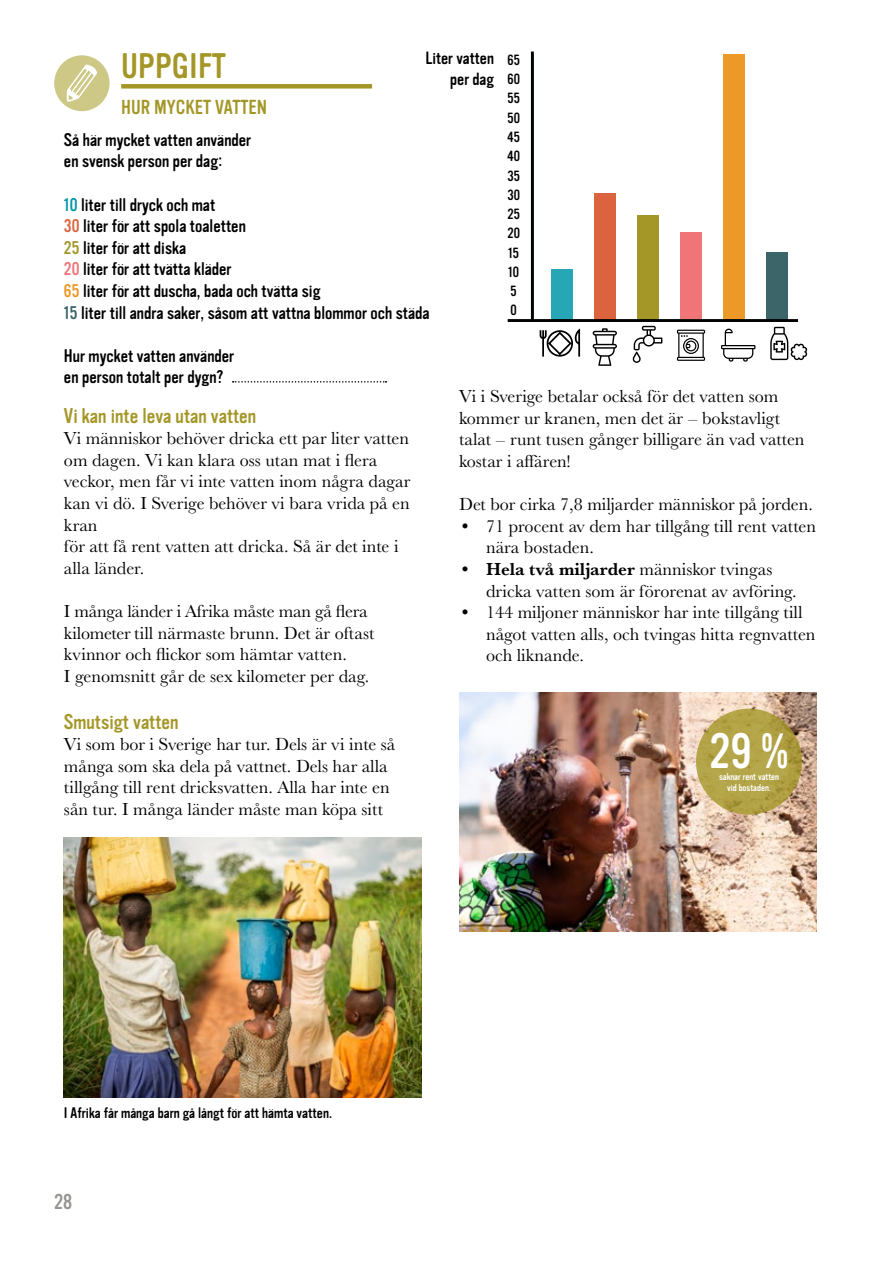
<style>
.page{position:relative;width:893px;height:1263px;background:#fff}
.page>*{position:absolute;margin:0;border:0;box-sizing:border-box;transform-origin:0 0}
.t1{font:48.6px "Vinyl OT";color:#fff}
.t2{font:34.8px "Vinyl OT";color:#a49728}
.t3{font:21px "Vinyl OT";color:#a49728}
.t4{font:21px "Vinyl OT";color:#959490}
.t5{font:19.95px "Vinyl OT";color:#a49728}
.t6{font:18px/21.6px "Baskerville URW";color:#000}
.t7{font:18px/21.6px "Vinyl OT";color:#000}
.t8{font:17.4px/20.9px "Vinyl OT";color:#000;text-align:right}
.t9{font:15px "Vinyl OT";color:#000}
.t10{font:14.55px/19.4px "Vinyl OT";color:#000}
.t11{font:9.75px/11.7px "Vinyl OT";color:#fff;text-align:center}
.s1{color:#0097a8}
.s2{color:#db643e}
.s3{color:#a49728}
.s4{color:#ef7577}
.s5{color:#ed9928}
.s6{color:#3b6569}
.s7{font-weight:700}
</style>
<div class="page">
<img style="left:459px;top:692px;width:357px;height:239px">
<img style="left:64px;top:837px;width:357px;height:260px">
<svg style="left:233px;top:381px;width:153px;height:2px"></svg>
<svg style="left:696px;top:709px;width:106px;height:106px;background:#b1a245"></svg>
<div style="left:551px;top:269px;width:21px;height:52px;background:#27a6b5"></div>
<div style="left:594px;top:193px;width:21px;height:127px;background:#db643e"></div>
<div style="left:637px;top:215px;width:21px;height:105px;background:#a49728"></div>
<div style="left:680px;top:233px;width:22px;height:86px;background:#ef7577"></div>
<div style="left:723px;top:55px;width:22px;height:266px;background:#ed9928"></div>
<div style="left:767px;top:252px;width:21px;height:69px;background:#3b6569"></div>
<hr style="left:531px;top:52px;width:3px;height:269px;background:#000">
<hr style="left:508px;top:319px;width:290px;height:3px;background:#000">
<svg style="left:539px;top:328px;width:42px;height:29px"></svg>
<svg style="left:593px;top:328px;width:24px;height:38px"></svg>
<svg style="left:632px;top:326px;width:30px;height:37px"></svg>
<svg style="left:721px;top:329px;width:34px;height:33px"></svg>
<svg style="left:677px;top:330px;width:28px;height:31px"></svg>
<svg style="left:770px;top:327px;width:37px;height:33px"></svg>
<div style="left:54px;top:55px;width:56px;height:56px;background:#cec886;border-radius:50%"></div>
<svg style="left:66px;top:64px;width:31px;height:38px"></svg>
<div style="left:121px;top:84px;width:251px;height:5px;background:#a49728"></div>
<p class="t8" style="left:425px;top:48px;width:70px">Liter vatten per dag</p>
<p class="t10" style="left:507px;top:50px;width:15px">65<br>60<br>55<br>50<br>45<br>40<br>35<br>30<br>25<br>20<br>15<br>10<br>5<br>0</p>
<h2 class="t2" style="left:121px;top:47px;width:106px">UPPGIFT</h2>
<p class="t5" style="left:121px;top:96px;width:147px">HUR MYCKET VATTEN</p>
<p class="t7" style="left:64px;top:129px;width:189px">Så här mycket vatten använder en svensk person per dag:</p>
<p class="t7" style="left:64px;top:194px;width:367px"><span class="s1">10</span> liter till dryck och mat<br><span class="s2">30</span> liter för att spola toaletten<br><span class="s3">25</span> liter för att diska<br><span class="s4">20</span> liter för att tvätta kläder<br><span class="s5">65</span> liter för att duscha, bada och tvätta sig<br><span class="s6">15</span> liter till andra saker, såsom att vattna blommor och städa</p>
<p class="t7" style="left:64px;top:345px;width:172px">Hur mycket vatten använder en person totalt per dygn?</p>
<p class="t3" style="left:64px;top:404px;width:194px">Vi kan inte leva utan vatten</p>
<p class="t6" style="left:64px;top:427px;width:348px">Vi människor behöver dricka ett par liter vatten om dagen. Vi kan klara oss utan mat i flera veckor, men får vi inte vatten inom några dagar kan vi dö. I Sverige behöver vi bara vrida på en kran<br>för att få rent vatten att dricka. Så är det inte i alla länder.</p>
<p class="t6" style="left:64px;top:600px;width:312px">I många länder i Afrika måste man gå flera kilometer till närmaste brunn. Det är oftast kvinnor och flickor som hämtar vatten.<br>I genomsnitt går de sex kilometer per dag.</p>
<p class="t3" style="left:64px;top:710px;width:116px">Smutsigt vatten</p>
<p class="t6" style="left:64px;top:733px;width:333px">Vi som bor i Sverige har tur. Dels är vi inte så många som ska dela på vattnet. Dels har alla tillgång till rent dricksvatten. Alla har inte en sån tur. I många länder måste man köpa sitt</p>
<p class="t6" style="left:459px;top:385px;width:347px">Vi i Sverige betalar också för det vatten som kommer ur kranen, men det är – bokstavligt talat – runt tusen gånger billigare än vad vatten kostar i affären!</p>
<p class="t6" style="left:459px;top:493px;width:355px">Det bor cirka 7,8 miljarder människor på jorden.</p>
<p class="t6" style="left:486px;top:514px;width:331px;text-indent:-27px">• 71 procent av dem har tillgång till rent vatten nära bostaden.</p>
<p class="t6" style="left:486px;top:558px;width:312px;text-indent:-27px"><span class="s7">• Hela två miljarder</span> människor tvingas dricka vatten som är förorenat av avföring.</p>
<p class="t6" style="left:486px;top:601px;width:331px;text-indent:-27px">• 144 miljoner människor har inte tillgång till något vatten alls, och tvingas hitta regnvatten och liknande.</p>
<h1 class="t1" style="left:710px;top:724px;width:80px">29 %</h1>
<p class="t11" style="left:719px;top:771px;width:62px">saknar rent vatten vid bostaden.</p>
<p class="t9" style="left:64px;top:1104px;width:270px">I Afrika får många barn gå långt för att hämta vatten.</p>
<p class="t4" style="left:54px;top:1190px;width:20px">28</p>
</div>
